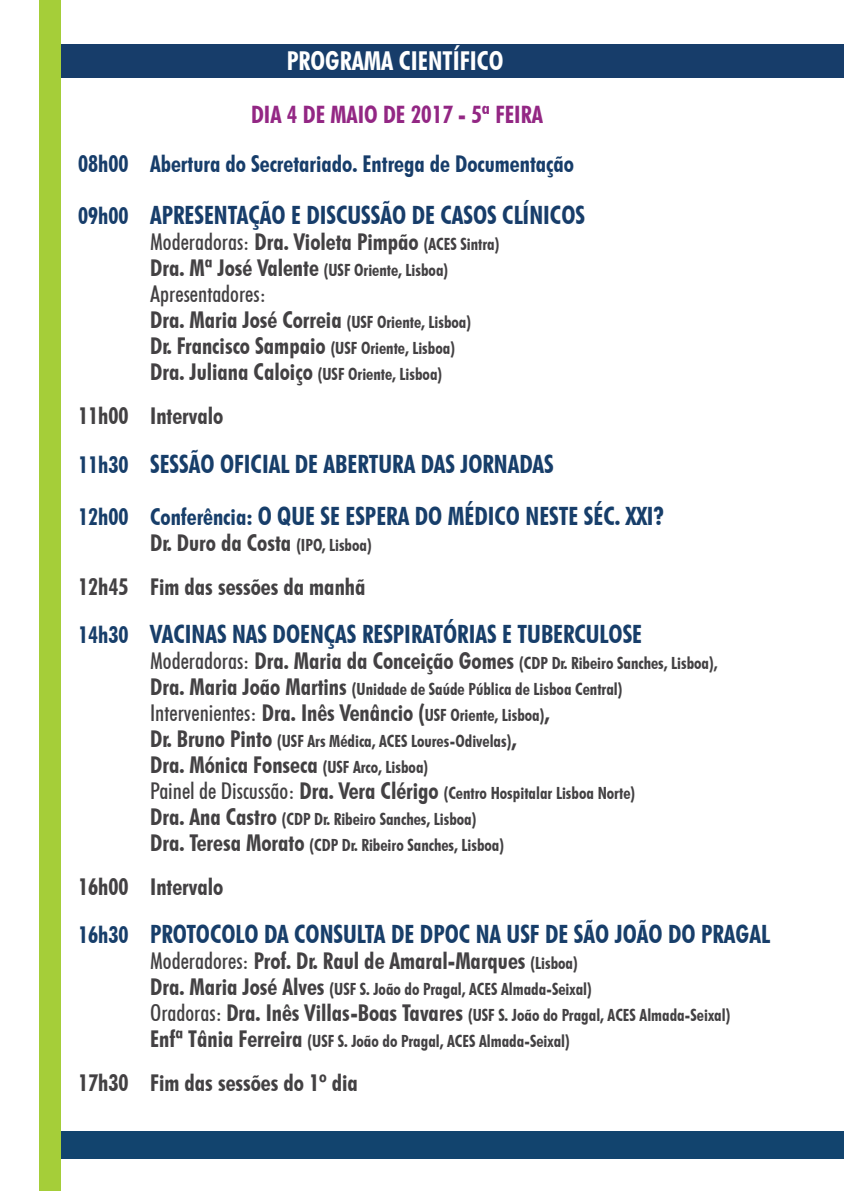
<style>
.page{position:relative;width:844px;height:1191px;background:#fff}
.page>*{position:absolute;margin:0;border:0;box-sizing:border-box;transform-origin:0 0}
.t1{font:700 condensed 26px "Futura BT";color:#fff}
.t2{font:700 condensed 25.2px/52px "Futura BT";color:#173e6a}
.t3{font:700 condensed 25.2px "Futura BT";color:#173d6a}
.t4{font:700 condensed 24px "Futura BT";color:#932784}
.t5{font:700 condensed 23.2px/26px "Futura BT";color:#434143}
.t6{font:700 condensed 23.2px "Futura BT";color:#173d6a}
.t7{font:700 condensed 16.8px/26px "Futura BT";color:#434143}
.s1{font-size:23.2px}
.s2{font-weight:500}
.s3{font-size:16.8px}
.s4{font-weight:500;font-size:23.2px}
</style>
<div class="page">
<div style="left:41px;top:1130px;width:802px;height:28px;background:#12446e"></div>
<div style="left:41px;top:44px;width:802px;height:34px;background:#173d6a"></div>
<div style="left:39px;top:0;width:22px;height:1191px;background:#a5ce39"></div>
<h1 class="t1" style="left:287px;top:45px;width:218px">PROGRAMA CIENTÍFICO</h1>
<h3 class="t4" style="left:251px;top:100px;width:293px">DIA 4 DE MAIO DE 2017 - 5ª FEIRA</h3>
<h3 class="t6" style="left:78px;top:150px;width:497px">08h00 Abertura do Secretariado. Entrega de Documentação</h3>
<h2 class="t3" style="left:78px;top:200px;width:508px"><span class="s1">09h00</span> APRESENTAÇÃO E DISCUSSÃO DE CASOS CLÍNICOS</h2>
<h3 class="t5" style="left:150px;top:229px;width:351px"><span class="s2">Moderadoras:</span> Dra. Violeta Pimpão <span class="s3">(ACES Sintra)</span></h3>
<p class="t7" style="left:150px;top:257px;width:299px"><span class="s1">Dra. Mª José Valente</span> (USF Oriente, Lisboa)</p>
<h3 class="t5" style="left:150px;top:281px;width:322px"><span class="s2">Apresentadores:<br></span>Dra. Maria José Correia <span class="s3">(USF Oriente, Lisboa)<br></span>Dr. Francisco Sampaio <span class="s3">(USF Oriente, Lisboa)</span></h3>
<p class="t7" style="left:150px;top:361px;width:293px"><span class="s1">Dra. Juliana Caloiço</span> (USF Oriente, Lisboa)</p>
<h3 class="t5" style="left:78px;top:403px;width:147px">11h00 Intervalo</h3>
<h2 class="t2" style="left:78px;top:437px;width:587px"><span class="s1">11h30</span> SESSÃO OFICIAL DE ABERTURA DAS JORNADAS<br><span class="s1">12h00 Conferência:</span> O QUE SE ESPERA DO MÉDICO NESTE SÉC. XXI?</h2>
<h3 class="t5" style="left:78px;top:520px;width:295px;line-height:44px;text-align:right">Dr. Duro da Costa <span class="s3">(IPO, Lisboa)<br></span>12h45 Fim das sessões da manhã</h3>
<h2 class="t2" style="left:78px;top:607px;width:565px"><span class="s1">14h30</span> VACINAS NAS DOENÇAS RESPIRATÓRIAS E TUBERCULOSE</h2>
<p class="t7" style="left:150px;top:649px;width:568px"><span class="s4">Moderadoras:</span> <span class="s1">Dra. Maria da Conceição Gomes</span> (CDP Dr. Ribeiro Sanches, Lisboa),<br><span class="s1">Dra. Maria João Martins</span> (Unidade de Saúde Pública de Lisboa Central)</p>
<h3 class="t5" style="left:150px;top:699px;width:401px"><span class="s2">Intervenientes:</span> Dra. Inês Venâncio (<span class="s3">USF Oriente, Lisboa)</span>,</h3>
<p class="t7" style="left:150px;top:727px;width:367px"><span class="s1">Dr. Bruno Pinto</span> (USF Ars Médica, ACES Loures-Odivelas)<span class="s1">,</span></p>
<h3 class="t5" style="left:150px;top:751px;width:279px">Dra. Mónica Fonseca <span class="s3">(USF Arco, Lisboa)</span></h3>
<p class="t7" style="left:150px;top:779px;width:486px"><span class="s4">Painel de Discussão:</span> <span class="s1">Dra. Vera Clérigo</span> (Centro Hospitalar Lisboa Norte)<br><span class="s1">Dra. Ana Castro</span> (CDP Dr. Ribeiro Sanches, Lisboa)<br><span class="s1">Dra. Teresa Morato</span> (CDP Dr. Ribeiro Sanches, Lisboa)</p>
<h3 class="t5" style="left:78px;top:873px;width:147px">16h00 Intervalo</h3>
<h2 class="t2" style="left:78px;top:907px;width:693px"><span class="s1">16h30</span> PROTOCOLO DA CONSULTA DE DPOC NA USF DE SÃO JOÃO DO PRAGAL</h2>
<h3 class="t5" style="left:150px;top:947px;width:429px"><span class="s2">Moderadores:</span> Prof. Dr. Raul de Amaral-Marques <span class="s3">(Lisboa)</span></h3>
<p class="t7" style="left:150px;top:975px;width:581px"><span class="s1">Dra. Maria José Alves</span> (USF S. João do Pragal, ACES Almada-Seixal)<br><span class="s4">Oradoras:</span> <span class="s1">Dra. Inês Villas-Boas Tavares</span> (USF S. João do Pragal, ACES Almada-Seixal)<br><span class="s1">Enfª Tânia Ferreira</span> (USF S. João do Pragal, ACES Almada-Seixal)</p>
<h3 class="t5" style="left:78px;top:1069px;width:281px">17h30 Fim das sessões do 1º dia</h3>
</div>
